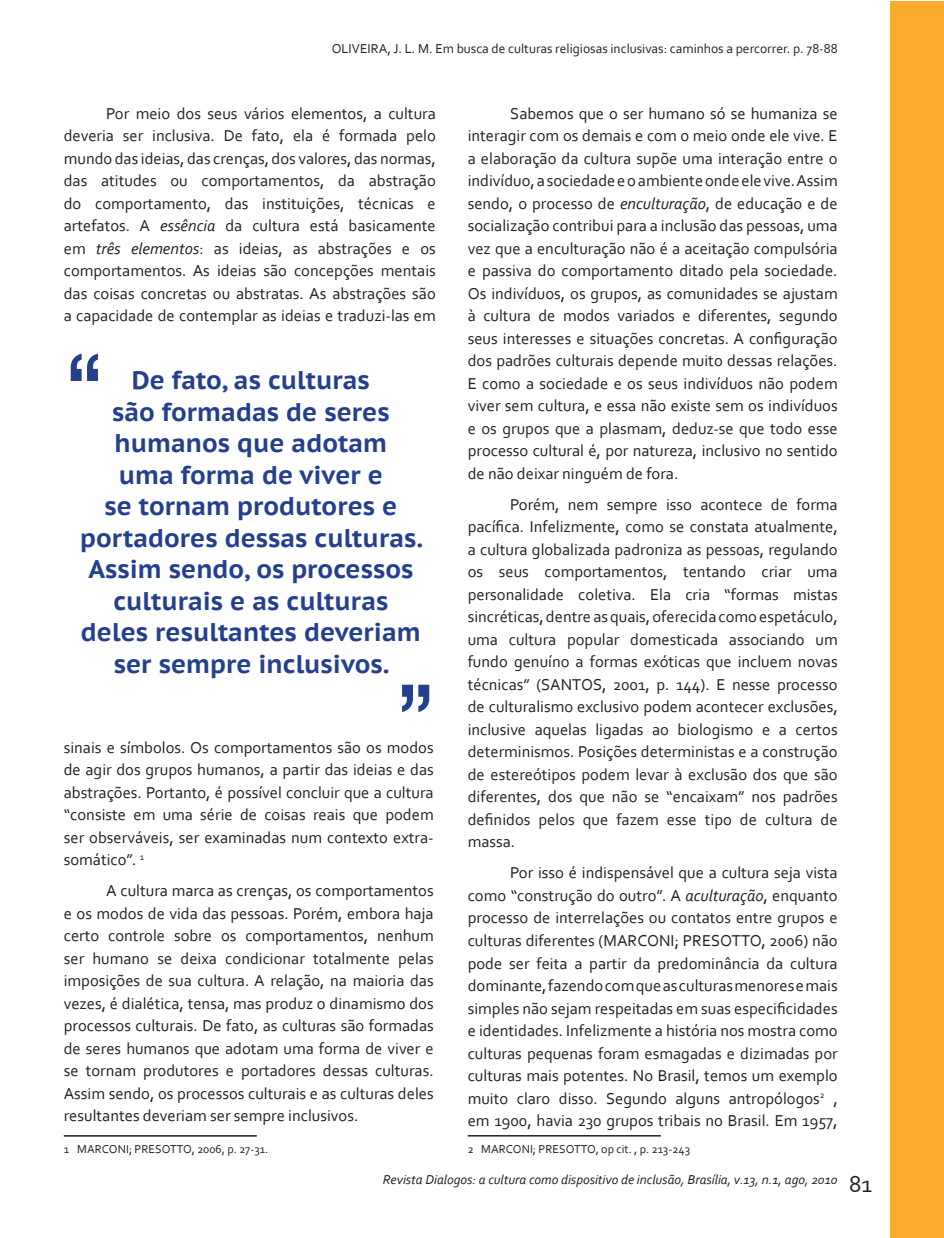
<style>
.page{position:relative;width:944px;height:1238px;background:#fff}
.page>*{position:absolute;margin:0;border:0;box-sizing:border-box;transform-origin:0 0}
.t1{font:108px "Bangla Sangam MN";color:#253f8e}
.tit-art{font:700 25.5px/31.5px "PT Sans Caption";color:#253f8e;text-align:center}
.t2{font:24px "Corbel";color:#231f20}
.t3{font:16.5px/22.5px "Corbel";color:#231f20;text-align:justify}
.cabeçalho{font:13.5px "Corbel";color:#231f20}
.t4{font:italic 13.5px "Corbel";color:#231f20}
.Footnote_Text{font:12px "Corbel";color:#231f20}
.s1{font-style:italic}
</style>
<div class="page">
<div style="left:890px;top:2px;width:54px;height:1235px;background:#faac2c"></div>
<hr style="left:468px;top:1134px;width:193px;height:2px;background:#231f20">
<hr style="left:64px;top:1135px;width:193px;height:1px;background:#231f20">
<p class="cabeçalho" style="left:332px;top:40px;width:508px">OLIVEIRA, J. L. M. Em busca de culturas religiosas inclusivas: caminhos a percorrer. p. 78-88</p>
<p class="t3" style="left:64px;top:101px;width:374px;text-indent:43px">Por meio dos seus vários elementos, a cultura deveria ser inclusiva. De fato, ela é formada pelo mundo das ideias, das crenças, dos valores, das normas, das atitudes ou comportamentos, da abstração do comportamento, das instituições, técnicas e artefatos. A <span class="s1">essência</span> da cultura está basicamente em <span class="s1">três elementos</span>: as ideias, as abstrações e os comportamentos. As ideias são concepções mentais das coisas concretas ou abstratas. As abstrações são a capacidade de contemplar as ideias e traduzi-las em</p>
<p class="t3" style="left:468px;top:101px;width:371px;text-indent:43px">Sabemos que o ser humano só se humaniza se interagir com os demais e com o meio onde ele vive. E a elaboração da cultura supõe uma interação entre o indivíduo, a sociedade e o ambiente onde ele vive. Assim sendo, o processo de <span class="s1">enculturação</span>, de educação e de socialização contribui para a inclusão das pessoas, uma vez que a enculturação não é a aceitação compulsória e passiva do comportamento ditado pela sociedade.<br>Os indivíduos, os grupos, as comunidades se ajustam à cultura de modos variados e diferentes, segundo seus interesses e situações concretas. A configuração dos padrões culturais depende muito dessas relações.<br>E como a sociedade e os seus indivíduos não podem viver sem cultura, e essa não existe sem os indivíduos e os grupos que a plasmam, deduz-se que todo esse processo cultural é, por natureza, inclusivo no sentido de não deixar ninguém de fora.</p>
<p class="t3" style="left:468px;top:492px;width:371px;text-indent:43px">Porém, nem sempre isso acontece de forma pacífica. Infelizmente, como se constata atualmente, a cultura globalizada padroniza as pessoas, regulando os seus comportamentos, tentando criar uma personalidade coletiva. Ela cria “formas mistas sincréticas, dentre as quais, oferecida como espetáculo, uma cultura popular domesticada associando um fundo genuíno a formas exóticas que incluem novas técnicas” (SANTOS, 2001, p. 144). E nesse processo de culturalismo exclusivo podem acontecer exclusões, inclusive aquelas ligadas ao biologismo e a certos determinismos. Posições deterministas e a construção de estereótipos podem levar à exclusão dos que são diferentes, dos que não se “encaixam” nos padrões definidos pelos que fazem esse tipo de cultura de massa.</p>
<p class="t3" style="left:468px;top:861px;width:371px;text-indent:43px">Por isso é indispensável que a cultura seja vista como “construção do outro”. A <span class="s1">aculturação</span>, enquanto processo de interrelações ou contatos entre grupos e culturas diferentes (MARCONI; PRESOTTO, 2006) não pode ser feita a partir da predominância da cultura dominante, fazendo com que as culturas menores e mais simples não sejam respeitadas em suas especificidades e identidades. Infelizmente a história nos mostra como culturas pequenas foram esmagadas e dizimadas por culturas mais potentes. No Brasil, temos um exemplo muito claro disso. Segundo alguns antropólogos<sup>2</sup> , em 1900, havia 230 grupos tribais no Brasil. Em 1957,</p>
<p class="Footnote_Text" style="left:468px;top:1141px;width:224px">2 MARCONI; PRESOTTO, op cit. , p. 213-243</p>
<p class="t1" style="left:64px;top:328px;width:40px">“</p>
<p class="tit-art" style="left:80px;top:364px;width:344px">De fato, as culturas<br>são formadas de seres humanos que adotam<br>uma forma de viver e<br>se tornam produtores e portadores dessas culturas.<br>Assim sendo, os processos culturais e as culturas deles resultantes deveriam ser sempre inclusivos.</p>
<p class="t1" style="left:436px;top:737px;width:40px;rotate:-180deg">“</p>
<p class="t3" style="left:64px;top:735px;width:371px">sinais e símbolos. Os comportamentos são os modos de agir dos grupos humanos, a partir das ideias e das abstrações. Portanto, é possível concluir que a cultura “consiste em uma série de coisas reais que podem ser observáveis, ser examinadas num contexto extra&shy;somático”. <sup>1</sup></p>
<p class="t3" style="left:64px;top:878px;width:371px;text-indent:43px">A cultura marca as crenças, os comportamentos e os modos de vida das pessoas. Porém, embora haja certo controle sobre os comportamentos, nenhum ser humano se deixa condicionar totalmente pelas imposições de sua cultura. A relação, na maioria das vezes, é dialética, tensa, mas produz o dinamismo dos processos culturais. De fato, as culturas são formadas de seres humanos que adotam uma forma de viver e se tornam produtores e portadores dessas culturas.<br>Assim sendo, os processos culturais e as culturas deles resultantes deveriam ser sempre inclusivos.</p>
<p class="Footnote_Text" style="left:64px;top:1141px;width:206px">1 MARCONI; PRESOTTO, 2006, p. 27-31.</p>
<p class="t4" style="left:383px;top:1171px;width:456px">Revista Dialogos: a cultura como dispositivo de inclusão, Brasília, v.13, n.1, ago, 2010</p>
<h3 class="t2" style="left:849px;top:1169px;width:25px">81</h3>
</div>
